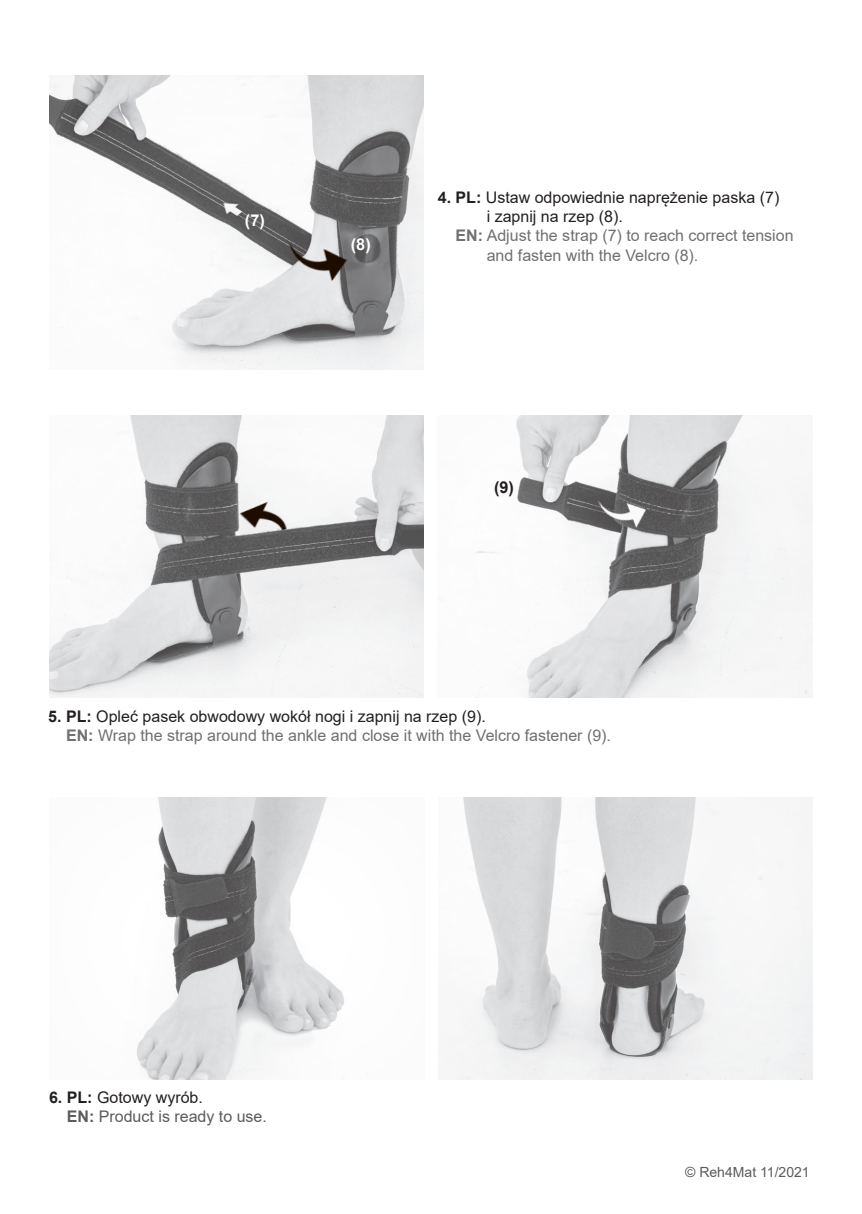
<style>
.page{position:relative;width:862px;height:1214px;background:#fff}
.page>*{position:absolute;margin:0;border:0;box-sizing:border-box;transform-origin:0 0}
.t1{font:700 16.4px "Arial";color:#fff}
.t2{font:700 16.4px "Arial";color:#231f20}
.t3{font:16px "Arial";color:#6f7073}
.t4{font:16px "Arial";color:#231f20}
.t5{font:16px "Arial";color:#5c5c5f}
.t6{font:14px "Arial";color:#5c5c5f}
.s1{font-weight:700}
</style>
<div class="page">
<div style="left:47px;top:73px;width:378px;height:297px;background:#231f20;opacity:.03"></div>
<img style="left:285px;top:227px;width:67px;height:66px">
<div style="left:436px;top:413px;width:378px;height:284px;background:#231f20;opacity:.03"></div>
<svg style="left:575px;top:451px;width:106px;height:113px"></svg>
<div style="left:48px;top:413px;width:377px;height:284px;background:#231f20;opacity:.03"></div>
<img style="left:227px;top:495px;width:65px;height:43px">
<svg style="left:209px;top:188px;width:48px;height:36px"></svg>
<div style="left:437px;top:795px;width:378px;height:284px;background:#231f20;opacity:.03"></div>
<div style="left:49px;top:795px;width:377px;height:284px;background:#231f20;opacity:.03"></div>
<p class="t1" style="left:245px;top:209px;width:21px">(7)</p>
<p class="t1" style="left:351px;top:232px;width:21px">(8)</p>
<p class="t4" style="left:438px;top:186px;width:343px"><span class="s1">4. PL:</span> Ustaw odpowiednie naprężenie paska (7)</p>
<p class="t4" style="left:487px;top:205px;width:138px">i zapnij na rzep (8).</p>
<p class="t3" style="left:455px;top:225px;width:339px"><span class="s1">EN:</span> Adjust the strap (7) to reach correct tension</p>
<p class="t3" style="left:487px;top:244px;width:213px">and fasten with the Velcro (8).</p>
<p class="t2" style="left:494px;top:476px;width:21px">(9)</p>
<p class="t4" style="left:48px;top:705px;width:439px"><span class="s1">5. PL:</span> Opleć pasek obwodowy wokół nogi i zapnij na rzep (9).</p>
<p class="t3" style="left:66px;top:724px;width:546px"><span class="s1">EN:</span> Wrap the strap around the ankle and close it with the Velcro fastener (9).</p>
<p class="t4" style="left:49px;top:1086px;width:155px"><span class="s1">6. PL:</span> Gotowy wyrób.</p>
<p class="t5" style="left:67px;top:1105px;width:202px"><span class="s1">EN:</span> Product is ready to use.</p>
<p class="t6" style="left:685px;top:1162px;width:126px">© Reh4Mat 11/2021</p>
</div>
